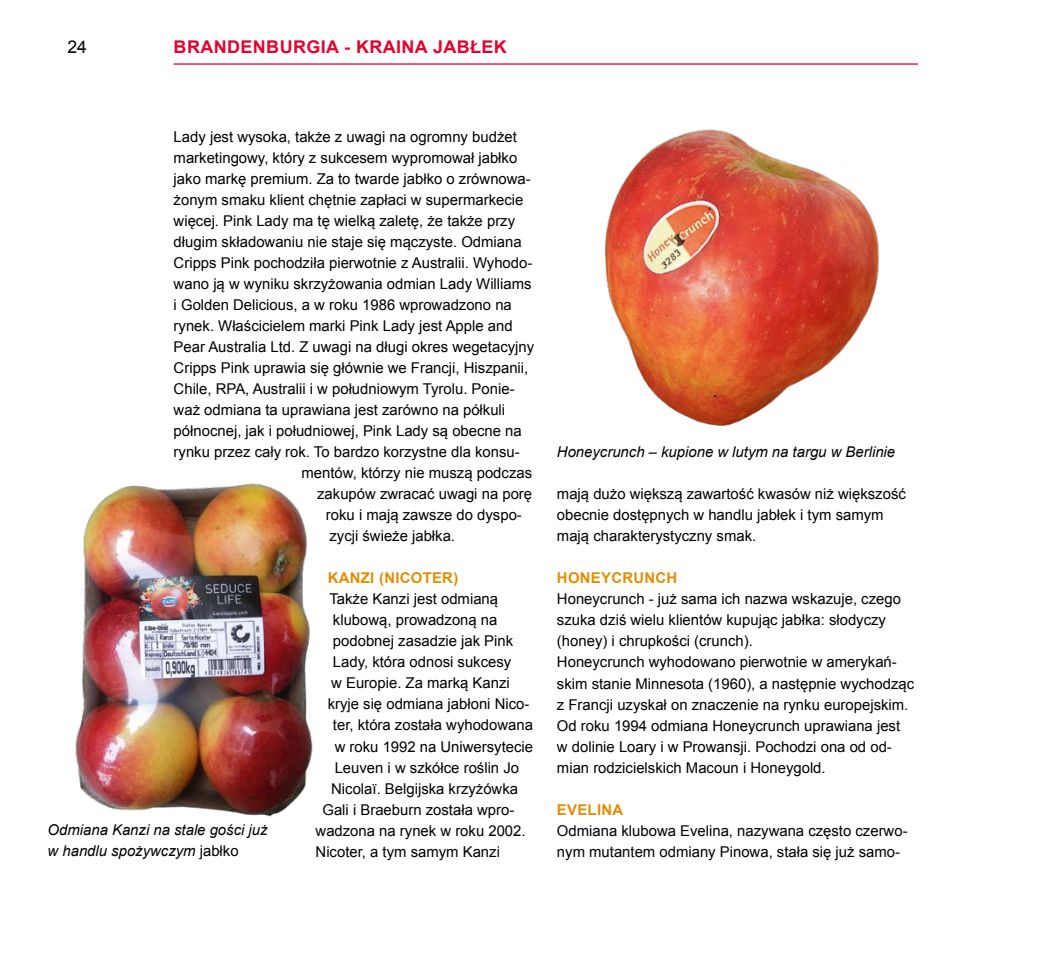
<style>
.page{position:relative;width:1042px;height:968px;background:#fff}
.page>*{position:absolute;margin:0;border:0;box-sizing:border-box;transform-origin:0 0}
.t1{font:700 17.5px "Arial";letter-spacing:.02em;color:#e4032e}
.t2{font:17.5px "Arial";color:#000}
.t3{font:14.88px/21px "Arial";color:#000}
.t4{font:italic 14.88px/21px "Arial";color:#000}
.t5{font:700 14.88px "Arial";letter-spacing:.02em;color:#e28e04}
.s1{font-style:normal}
</style>
<div class="page">
<hr style="left:174px;top:63px;width:744px;height:2px;background:#e4032e">
<img style="left:75px;top:483px;width:238px;height:334px">
<img style="left:604px;top:129px;width:276px;height:298px">
<p class="t2" style="left:67px;top:36px;width:21px">24</p>
<p class="t1" style="left:174px;top:36px;width:335px">BRANDENBURGIA - KRAINA JABŁEK</p>
<p class="t3" style="left:174px;top:126px;width:345px">Lady jest wysoka, także z uwagi na ogromny budżet</p>
<p class="t3" style="left:174px;top:147px;width:345px">marketingowy, który z sukcesem wypromował jabłko</p>
<p class="t3" style="left:174px;top:168px;width:359px">jako markę premium. Za to twarde jabłko o zrównowa-</p>
<p class="t3" style="left:174px;top:189px;width:351px">żonym smaku klient chętnie zapłaci w supermarkecie</p>
<p class="t3" style="left:174px;top:210px;width:343px">więcej. Pink Lady ma tę wielką zaletę, że także przy</p>
<p class="t3" style="left:174px;top:231px;width:350px">długim składowaniu nie staje się mączyste. Odmiana</p>
<p class="t3" style="left:174px;top:252px;width:360px">Cripps Pink pochodziła pierwotnie z Australii. Wyhodo-</p>
<p class="t3" style="left:174px;top:273px;width:359px">wano ją w wyniku skrzyżowania odmian Lady Williams</p>
<p class="t3" style="left:174px;top:294px;width:340px">i Golden Delicious, a w roku 1986 wprowadzono na</p>
<p class="t3" style="left:174px;top:315px;width:340px">rynek. Właścicielem marki Pink Lady jest Apple and</p>
<p class="t3" style="left:174px;top:336px;width:362px">Pear Australia Ltd. Z uwagi na długi okres wegetacyjny</p>
<p class="t3" style="left:174px;top:357px;width:356px">Cripps Pink uprawia się głównie we Francji, Hiszpanii,</p>
<p class="t3" style="left:174px;top:378px;width:342px">Chile, RPA, Australii i w południowym Tyrolu. Ponie-</p>
<p class="t3" style="left:174px;top:399px;width:333px">waż odmiana ta uprawiana jest zarówno na półkuli</p>
<p class="t3" style="left:174px;top:420px;width:350px">północnej, jak i południowej, Pink Lady są obecne na</p>
<p class="t3" style="left:174px;top:441px;width:348px">rynku przez cały rok. To bardzo korzystne dla konsu-</p>
<p class="t3" style="left:301px;top:462px;width:232px">mentów, którzy nie muszą podczas</p>
<p class="t3" style="left:317px;top:483px;width:216px">zakupów zwracać uwagi na porę</p>
<p class="t3" style="left:326px;top:504px;width:197px">roku i mają zawsze do dyspo-</p>
<p class="t3" style="left:329px;top:525px;width:127px">zycji świeże jabłka.</p>
<p class="t5" style="left:328px;top:568px;width:132px">KANZI (NICOTER)</p>
<p class="t3" style="left:329px;top:588px;width:170px">Także Kanzi jest odmianą</p>
<p class="t3" style="left:333px;top:609px;width:166px">klubową, prowadzoną na</p>
<p class="t3" style="left:333px;top:630px;width:182px">podobnej zasadzie jak Pink</p>
<p class="t3" style="left:333px;top:651px;width:180px">Lady, która odnosi sukcesy</p>
<p class="t3" style="left:331px;top:672px;width:180px">w Europie. Za marką Kanzi</p>
<p class="t3" style="left:328px;top:693px;width:203px">kryje się odmiana jabłoni Nico-</p>
<p class="t3" style="left:333px;top:714px;width:202px">ter, która została wyhodowana</p>
<p class="t3" style="left:335px;top:735px;width:200px">w roku 1992 na Uniwersytecie</p>
<p class="t3" style="left:335px;top:756px;width:186px">Leuven i w szkółce roślin Jo</p>
<p class="t3" style="left:331px;top:777px;width:188px">Nicolaï. Belgijska krzyżówka</p>
<p class="t3" style="left:322px;top:798px;width:193px">Gali i Braeburn została wpro-</p>
<p class="t3" style="left:316px;top:819px;width:212px">wadzona na rynek w roku 2002.</p>
<p class="t3" style="left:316px;top:840px;width:186px">Nicoter, a tym samym Kanzi</p>
<p class="t4" style="left:48px;top:819px;width:221px">Odmiana Kanzi na stale gości już w handlu spożywczym <span class="s1">jabłko</span></p>
<p class="t4" style="left:557px;top:441px;width:340px">Honeycrunch – kupione w lutym na targu w Berlinie</p>
<p class="t3" style="left:557px;top:483px;width:350px">mają dużo większą zawartość kwasów niż większość obecnie dostępnych w handlu jabłek i tym samym mają charakterystyczny smak.</p>
<p class="t5" style="left:557px;top:568px;width:122px">HONEYCRUNCH</p>
<p class="t3" style="left:557px;top:588px;width:359px">Honeycrunch - już sama ich nazwa wskazuje, czego szuka dziś wielu klientów kupując jabłka: słodyczy (honey) i chrupkości (crunch).<br>Honeycrunch wyhodowano pierwotnie w amerykań&shy;skim stanie Minnesota (1960), a następnie wychodząc z Francji uzyskał on znaczenie na rynku europejskim.<br>Od roku 1994 odmiana Honeycrunch uprawiana jest w dolinie Loary i w Prowansji. Pochodzi ona od od&shy;mian rodzicielskich Macoun i Honeygold.</p>
<p class="t5" style="left:557px;top:799px;width:68px">EVELINA</p>
<p class="t3" style="left:557px;top:819px;width:352px">Odmiana klubowa Evelina, nazywana często czerwo&shy;nym mutantem odmiany Pinowa, stała się już samo-</p>
</div>
